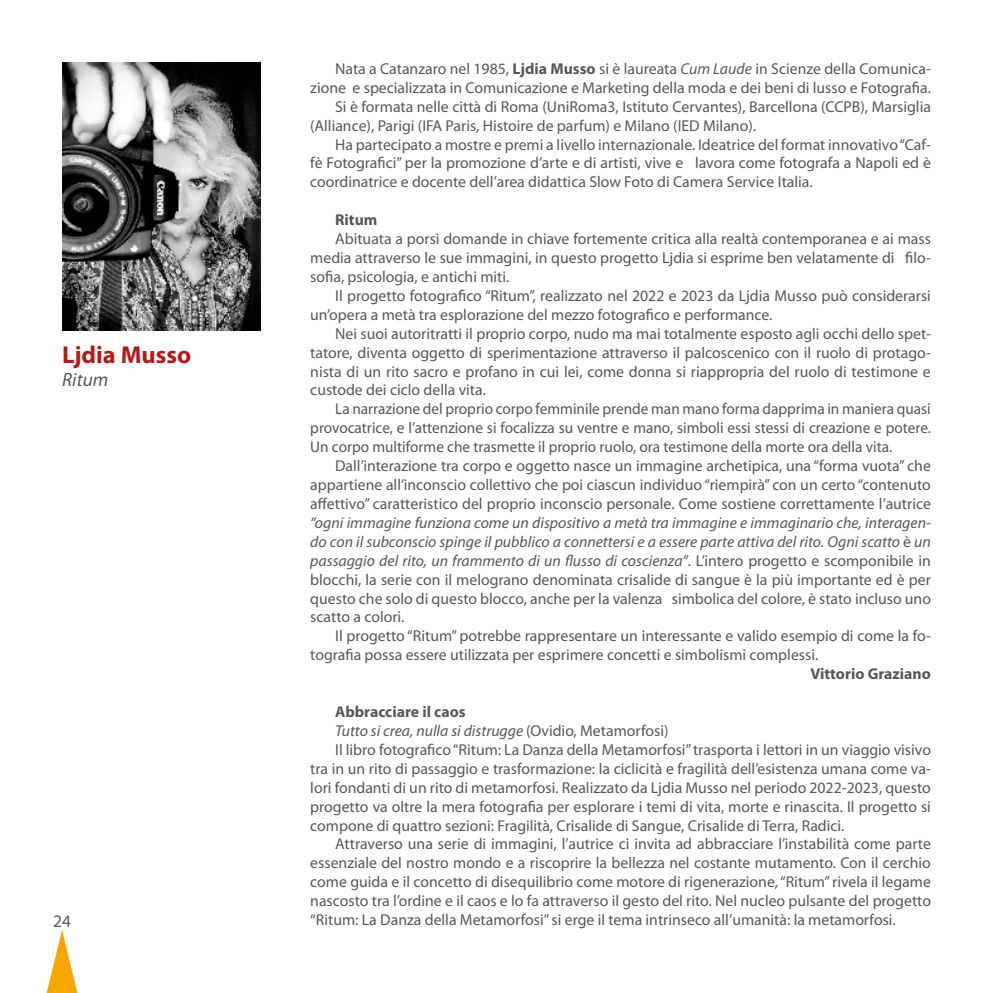
<style>
.page{position:relative;width:993px;height:993px;background:#fff}
.page>*{position:absolute;margin:0;border:0;box-sizing:border-box;transform-origin:0 0}
.t1{font:700 24.5px "Myriad Pro";color:#b71918}
.t2{font:italic 19.25px "Myriad Pro";color:#575756}
.t3{font:17.5px "Myriad Pro";color:#575756}
.t4{font:15.75px/18.9px "Myriad Pro";color:#575756;text-align:justify}
.t5{font:italic 15.75px/18.9px "Myriad Pro";color:#575756;text-align:justify}
.t6{font:700 15.75px "Myriad Pro";color:#575756}
.s1{font-weight:700}
.s2{font-style:italic}
.s3{font-style:normal}
</style>
<div class="page">
<svg style="left:47px;top:930px;width:30px;height:62px"></svg>
<img style="left:62px;top:62px;width:198px;height:268px">
<h1 class="t1" style="left:62px;top:341px;width:131px">Ljdia Musso</h1>
<p class="t2" style="left:62px;top:369px;width:48px">Ritum</p>
<p class="t3" style="left:53px;top:911px;width:19px">24</p>
<p class="t4" style="left:335px;top:59px;width:597px">Nata a Catanzaro nel 1985, <span class="s1">Ljdia Musso</span> si è laureata <span class="s2">Cum Laude</span> in Scienze della Comunica-</p>
<p class="t4" style="left:310px;top:78px;width:622px">zione e specializzata in Comunicazione e Marketing della moda e dei beni di lusso e Fotografia.</p>
<p class="t4" style="left:335px;top:97px;width:597px">Si è formata nelle città di Roma (UniRoma3, Istituto Cervantes), Barcellona (CCPB), Marsiglia</p>
<p class="t4" style="left:310px;top:116px;width:447px">(Alliance), Parigi (IFA Paris, Histoire de parfum) e Milano (IED Milano).</p>
<p class="t4" style="left:335px;top:135px;width:597px">Ha partecipato a mostre e premi a livello internazionale. Ideatrice del format innovativo “Caf-</p>
<p class="t4" style="left:310px;top:154px;width:622px">fè Fotografici” per la promozione d’arte e di artisti, vive e lavora come fotografa a Napoli ed è</p>
<p class="t4" style="left:310px;top:173px;width:504px">coordinatrice e docente dell’area didattica Slow Foto di Camera Service Italia.</p>
<p class="t6" style="left:335px;top:211px;width:44px">Ritum</p>
<p class="t4" style="left:310px;top:230px;width:622px;text-indent:25px">Abituata a porsi domande in chiave fortemente critica alla realtà contemporanea e ai mass media attraverso le sue immagini, in questo progetto Ljdia si esprime ben velatamente di filo&shy;sofia, psicologia, e antichi miti.</p>
<p class="t4" style="left:310px;top:286px;width:622px;text-indent:25px">Il progetto fotografico “Ritum”, realizzato nel 2022 e 2023 da Ljdia Musso può considerarsi un’opera a metà tra esplorazione del mezzo fotografico e performance.</p>
<p class="t4" style="left:310px;top:324px;width:622px;text-indent:25px">Nei suoi autoritratti il proprio corpo, nudo ma mai totalmente esposto agli occhi dello spet&shy;tatore, diventa oggetto di sperimentazione attraverso il palcoscenico con il ruolo di protago&shy;nista di un rito sacro e profano in cui lei, come donna si riappropria del ruolo di testimone e custode dei ciclo della vita.</p>
<p class="t4" style="left:310px;top:400px;width:622px;text-indent:25px">La narrazione del proprio corpo femminile prende man mano forma dapprima in maniera quasi provocatrice, e l’attenzione si focalizza su ventre e mano, simboli essi stessi di creazione e potere.<br>Un corpo multiforme che trasmette il proprio ruolo, ora testimone della morte ora della vita.</p>
<p class="t4" style="left:310px;top:456px;width:622px;text-indent:25px">Dall’interazione tra corpo e oggetto nasce un immagine archetipica, una “forma vuota” che appartiene all’inconscio collettivo che poi ciascun individuo “riempirà” con un certo “contenuto affettivo” caratteristico del proprio inconscio personale. Come sostiene correttamente l’autrice</p>
<p class="t5" style="left:310px;top:513px;width:622px">“ogni immagine funziona come un dispositivo a metà tra immagine e immaginario che, interagen&shy;do con il subconscio spinge il pubblico a connettersi e a essere parte attiva del rito. Ogni scatto <span class="s3">è</span> un passaggio del rito, un frammento di un flusso di coscienza”<span class="s3">. L’intero progetto e scomponibile in blocchi, la serie con il melograno denominata crisalide di sangue è la più importante ed è per questo che solo di questo blocco, anche per la valenza simbolica del colore, è stato incluso uno scatto a colori.</span></p>
<p class="t4" style="left:310px;top:626px;width:622px;text-indent:25px">Il progetto “Ritum” potrebbe rappresentare un interessante e valido esempio di come la fo&shy;tografia possa essere utilizzata per esprimere concetti e simbolismi complessi.</p>
<p class="t6" style="left:810px;top:664px;width:122px">Vittorio Graziano</p>
<p class="t6" style="left:335px;top:702px;width:132px">Abbracciare il caos</p>
<p class="t5" style="left:335px;top:721px;width:335px">Tutto si crea, nulla si distrugge <span class="s3">(Ovidio, Metamorfosi)</span></p>
<p class="t4" style="left:335px;top:740px;width:597px">Il libro fotografico “Ritum: La Danza della Metamorfosi” trasporta i lettori in un viaggio visivo</p>
<p class="t4" style="left:310px;top:759px;width:622px">tra in un rito di passaggio e trasformazione: la ciclicità e fragilità dell’esistenza umana come va-</p>
<p class="t4" style="left:310px;top:778px;width:621px">lori fondanti di un rito di metamorfosi. Realizzato da Ljdia Musso nel periodo 2022-2023, questo</p>
<p class="t4" style="left:310px;top:797px;width:622px">progetto va oltre la mera fotografia per esplorare i temi di vita, morte e rinascita. Il progetto si</p>
<p class="t4" style="left:310px;top:815px;width:535px">compone di quattro sezioni: Fragilità, Crisalide di Sangue, Crisalide di Terra, Radici.</p>
<p class="t4" style="left:335px;top:834px;width:597px">Attraverso una serie di immagini, l’autrice ci invita ad abbracciare l’instabilità come parte</p>
<p class="t4" style="left:310px;top:853px;width:622px">essenziale del nostro mondo e a riscoprire la bellezza nel costante mutamento. Con il cerchio</p>
<p class="t4" style="left:310px;top:872px;width:622px">come guida e il concetto di disequilibrio come motore di rigenerazione, “Ritum” rivela il legame</p>
<p class="t4" style="left:310px;top:891px;width:622px">nascosto tra l’ordine e il caos e lo fa attraverso il gesto del rito. Nel nucleo pulsante del progetto</p>
<p class="t4" style="left:310px;top:910px;width:587px">“Ritum: La Danza della Metamorfosi” si erge il tema intrinseco all’umanità: la metamorfosi.</p>
</div>
